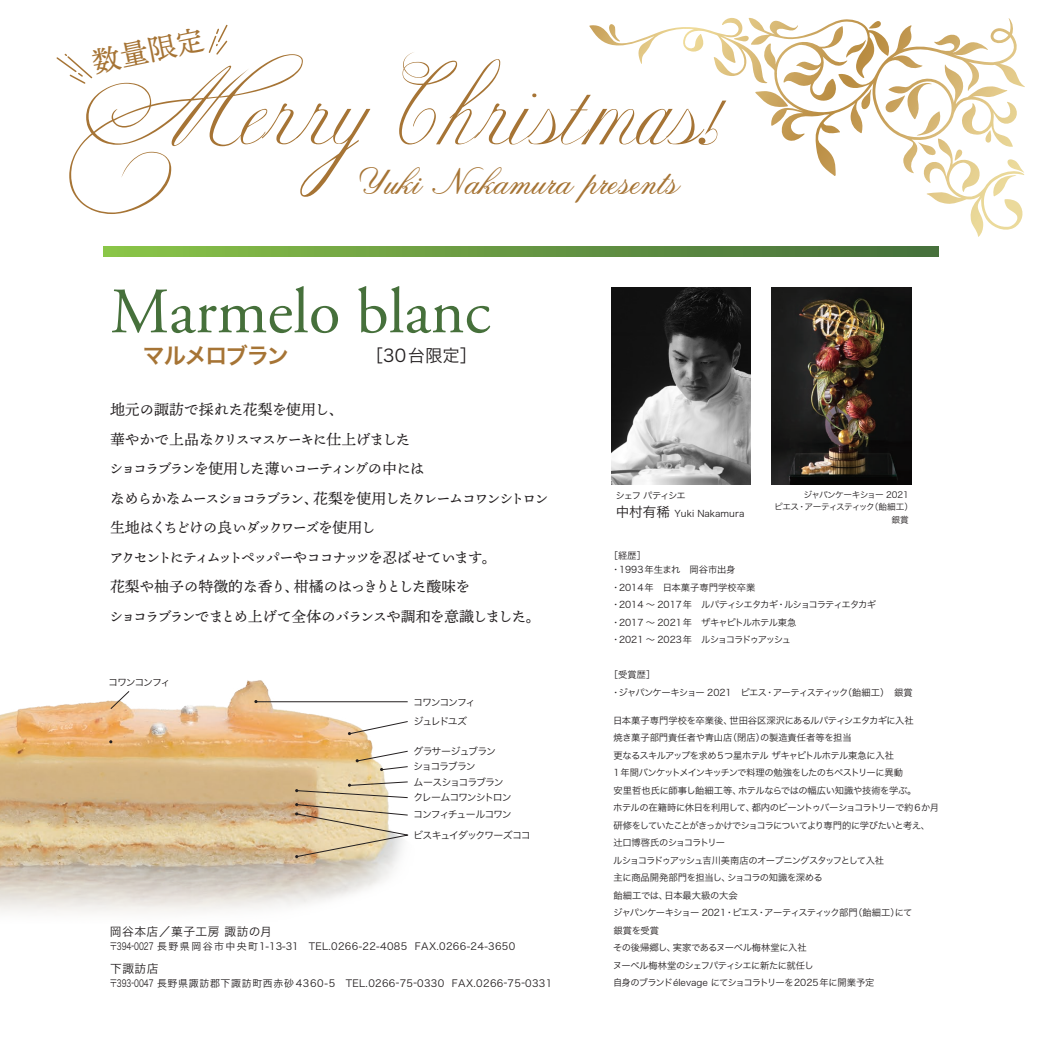
<style>
.page{position:relative;width:1042px;height:1042px;background:#fff}
.page>*{position:absolute;margin:0;border:0;box-sizing:border-box;transform-origin:0 0}
.t1{font:64.58px "Adobe Garamond Pro";color:#46703b}
.t2{font:39.73px "FOT Venezio";color:#a67435}
.t3{font:28.53px "Ten Mincho";color:#a67435}
.t4{font:22.4px "Hira Kaku Pro W6";letter-spacing:-.065em;color:#a67435}
.t5{font:17.32px "Hira Kaku Pro W3";color:#231f20}
.t6{font:14.88px/29.6px "Ten Mincho";letter-spacing:-.11em;color:#231f20}
.t7{font:11.72px "Hira Kaku Pro W3";letter-spacing:.04em;color:#231f20}
.t8{font:9.97px "Hira Kaku Pro W3";letter-spacing:.035em;color:#231f20;scale:.75 1}
.t9{font:9.97px/15.4px "Hira Kaku Pro W3";letter-spacing:-.11em;color:#231f20}
.t10{font:9.97px/15.4px "Hira Kaku Pro W3";letter-spacing:-.105em;color:#231f20}
.t11{font:9.97px "Hira Kaku Pro W3";letter-spacing:-.12em;color:#231f20}
.t12{font:9.97px "Hira Kaku Pro W3";color:#231f20}
.t13{font:9.28px/17.5px "Hira Kaku Pro W3";letter-spacing:-.055em;color:#231f20}
.t14{font:9.28px/14px "Hira Kaku Pro W3";color:#231f20}
.t15{font:8.75px "Hira Kaku Pro W3";letter-spacing:-.075em;color:#231f20}
.s1{font-size:13.65px}
</style>
<div class="page">
<img style="left:0;top:680px;width:409px;height:233px">
<svg style="left:104px;top:246px;width:835px;height:10px;background:#679842"></svg>
<img style="left:611px;top:287px;width:140px;height:198px">
<img style="left:771px;top:287px;width:140px;height:198px">
<svg style="left:56px;top:24px;width:314px;height:190px"></svg>
<svg style="left:356px;top:751px;width:52px;height:20px"></svg>
<svg style="left:348px;top:721px;width:60px;height:14px"></svg>
<hr style="left:256px;top:701px;width:152px;height:1px;background:#231f20">
<svg style="left:110px;top:691px;width:20px;height:18px"></svg>
<svg style="left:295px;top:781px;width:113px;height:77px;background:#dbcaaa"></svg>
<svg style="left:399px;top:18px;width:626px;height:219px"></svg>
<h3 class="t3" style="left:89px;top:47px;width:116px;rotate:-12deg">数量限定</h3>
<h2 class="t2" style="left:360px;top:161px;width:320px">Yuki Nakamura presents</h2>
<h1 class="t1" style="left:110px;top:273px;width:381px">Marmelo blanc</h1>
<h3 class="t4" style="left:143px;top:335px;width:148px">マルメロブラン</h3>
<h3 class="t5" style="left:366px;top:340px;width:113px">［30台限定］</h3>
<p class="t6" style="left:109px;top:395px;width:442px">地元の諏訪で採れた花梨を使用し、<br>華やかで上品なクリスマスケーキに仕上げました<br>ショコラブランを使用した薄いコーティングの中には<br>なめらかなムースショコラブラン、花梨を使用したクレームコワンシトロン生地はくちどけの良いダックワーズを使用し<br>アクセントにティムットペッパーやココナッツを忍ばせています。<br>花梨や柚子の特徴的な香り、柑橘のはっきりとした酸味を<br>ショコラブランでまとめ上げて全体のバランスや調和を意識しました。</p>
<p class="t11" style="left:108px;top:674px;width:64px">コワンコンフィ</p>
<p class="t11" style="left:413px;top:693px;width:64px">コワンコンフィ</p>
<p class="t12" style="left:413px;top:713px;width:55px">ジュレドユズ</p>
<p class="t10" style="left:413px;top:743px;width:84px">グラサージュブランショコラブラン</p>
<p class="t9" style="left:413px;top:773px;width:100px">ムースショコラブランクレームコワンシトロン</p>
<p class="t9" style="left:413px;top:803px;width:119px;line-height:20.7px">コンフィチュールコワン<br>ビスキュイダックワーズココ</p>
<p class="t7" style="left:110px;top:921px;width:163px">岡谷本店／菓子工房 諏訪の月</p>
<p class="t8" style="left:110px;top:937px;width:542px">〒394-0027 長野県岡谷市中央町1-13-31　TEL.0266-22-4085 FAX.0266-24-3650</p>
<p class="t7" style="left:110px;top:958px;width:50px">下諏訪店</p>
<p class="t8" style="left:110px;top:974px;width:591px">〒393-0047 長野県諏訪郡下諏訪町西赤砂4360-5 TEL.0266-75-0330 FAX.0266-75-0331</p>
<p class="t14" style="left:615px;top:485px;width:130px;line-height:17.8px">シェフ パティシエ<br><span class="s1">中村有稀</span> Yuki Nakamura</p>
<p class="t15" style="left:803px;top:487px;width:107px">ジャパンケーキショー 2021</p>
<p class="t15" style="left:774px;top:499px;width:141px">ピエス・アーティスティック（飴細工）</p>
<p class="t15" style="left:891px;top:511px;width:19px">銀賞</p>
<p class="t14" style="left:609px;top:548px;width:128px">［経歴］<br>・1993年生まれ　岡谷市出身</p>
<p class="t13" style="left:611px;top:578px;width:266px">・2014年　日本菓子専門学校卒業<br>・2014 ～ 2017 年　ルパティシエタカギ・ルショコラティエタカギ・2017 ～ 2021年　ザキャピトルホテル東急<br>・2021 ～ 2023 年　ルショコラドゥアッシュ</p>
<p class="t13" style="left:609px;top:665px;width:305px">［受賞歴］<br>・ジャパンケーキショー 2021　ピエス・アーティスティック（飴細工）　銀賞</p>
<p class="t13" style="left:613px;top:711px;width:328px">日本菓子専門学校を卒業後、世田谷区深沢にあるルパティシエタカギに入社<br>焼き菓子部門責任者や青山店（閉店）の製造責任者等を担当<br>更なるスキルアップを求め5つ星ホテル ザキャピトルホテル東急に入社<br>1 年間バンケットメインキッチンで料理の勉強をしたのちペストリーに異動<br>安里哲也氏に師事し飴細工等、ホテルならではの幅広い知識や技術を学ぶ。<br>ホテルの在籍時に休日を利用して、都内のビーントゥバーショコラトリーで約 6か月研修をしていたことがきっかけでショコラについてより専門的に学びたいと考え、辻口博啓氏のショコラトリー<br>ルショコラドゥアッシュ吉川美南店のオープニングスタッフとして入社<br>主に商品開発部門を担当し、ショコラの知識を深める<br>飴細工では、日本最大級の大会<br>ジャパンケーキショー 2021・ピエス・アーティスティック部門（飴細工）にて<br>銀賞を受賞<br>その後帰郷し、実家であるヌーベル梅林堂に入社<br>ヌーベル梅林堂のシェフパティシエに新たに就任し<br>自身のブランドélevage にてショコラトリーを2025年に開業予定</p>
</div>
